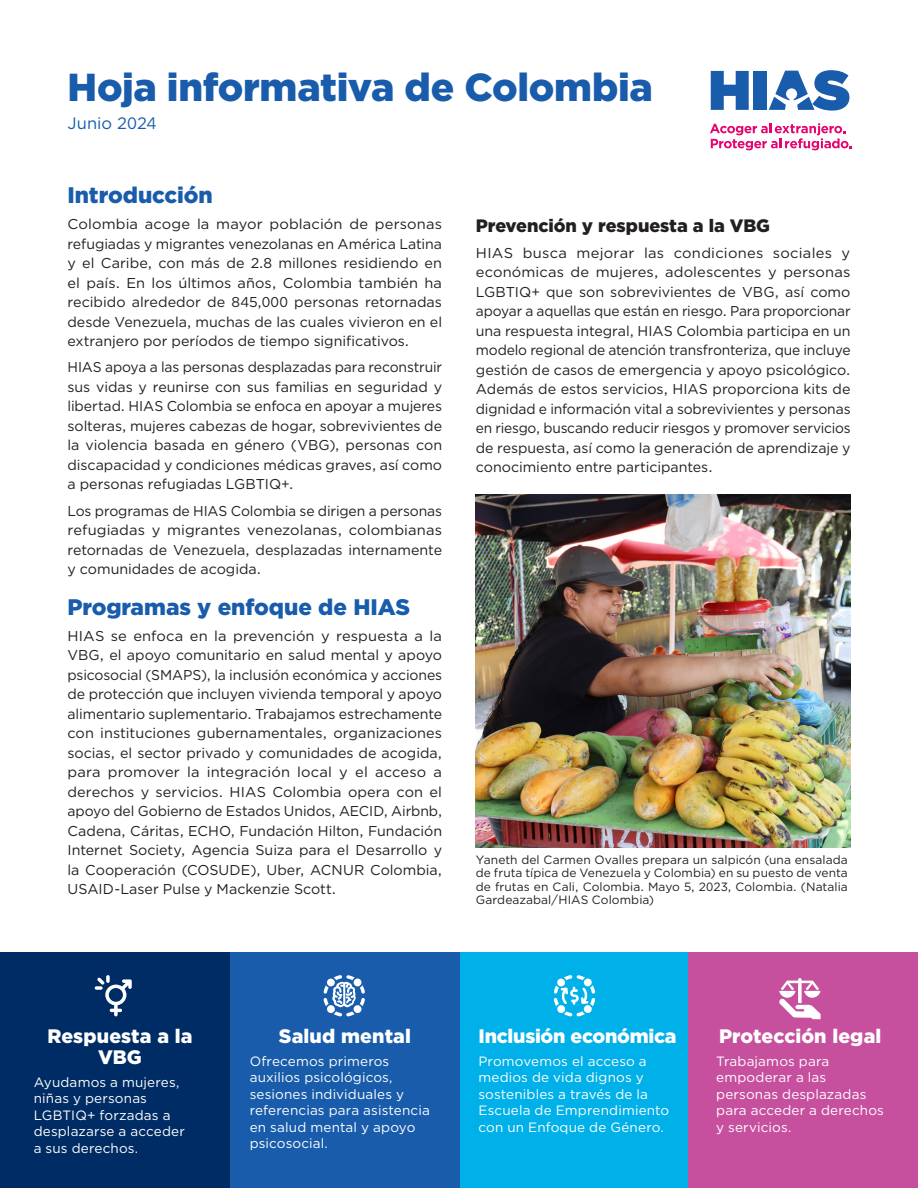
<style>
.page{position:relative;width:918px;height:1188px;background:#fff}
.page>*{position:absolute;margin:0;border:0;box-sizing:border-box;transform-origin:0 0}
.t1{font:900 39px "Gotham";letter-spacing:-.01em;color:#185cab}
.Heading_1{font:900 22.5px "Gotham";letter-spacing:-.005em;color:#185cab}
.Info_Heading{font:900 19.5px/21px "Gotham";color:#fff;text-align:center}
.Heading_2{font:900 18px "Gotham";letter-spacing:-.005em;color:#231f20}
.Date{font:16.5px "Gotham";color:#185cab}
.Body{font:14.25px/19.5px "Gotham";color:#231f20;text-align:justify}
.Info_Body{font:13.5px/16.5px "Gotham";letter-spacing:.01em;color:#fff}
.Fine_Print{font:12px/13.5px "Gotham";letter-spacing:.005em;color:#231f20;text-align:justify}
</style>
<div class="page">
<div style="left:0;top:953px;width:239px;height:235px;background:#002c65"></div>
<div style="left:230px;top:953px;width:235px;height:235px;background:#185cab"></div>
<div style="left:460px;top:953px;width:236px;height:235px;background:#00b0e9"></div>
<div style="left:688px;top:953px;width:230px;height:235px;background:#c7509e"></div>
<svg style="left:710px;top:123px;width:142px;height:27px"></svg>
<svg style="left:711px;top:71px;width:38px;height:39px"></svg>
<div style="left:754px;top:71px;width:13px;height:39px;background:#185cab"></div>
<svg style="left:769px;top:70px;width:80px;height:41px"></svg>
<img style="left:476px;top:495px;width:374px;height:352px">
<svg style="left:95px;top:975px;width:37px;height:41px"></svg>
<svg style="left:323px;top:975px;width:42px;height:41px"></svg>
<svg style="left:779px;top:978px;width:42px;height:41px"></svg>
<svg style="left:554px;top:975px;width:41px;height:41px"></svg>
<p class="t1" style="left:68px;top:61px;width:587px">Hoja informativa de Colombia</p>
<p class="Date" style="left:68px;top:113px;width:90px">Junio 2024</p>
<p class="Heading_1" style="left:68px;top:179px;width:147px">Introducción</p>
<p class="Body" style="left:68px;top:214px;width:376px">Colombia acoge la mayor población de personas refugiadas y migrantes venezolanas en América Latina y el Caribe, con más de 2.8 millones residiendo en el país. En los últimos años, Colombia también ha recibido alrededor de 845,000 personas retornadas desde Venezuela, muchas de las cuales vivieron en el extranjero por períodos de tiempo significativos.</p>
<p class="Body" style="left:68px;top:357px;width:376px">HIAS apoya a las personas desplazadas para reconstruir sus vidas y reunirse con sus familias en seguridad y libertad. HIAS Colombia se enfoca en apoyar a mujeres solteras, mujeres cabezas de hogar, sobrevivientes de la violencia basada en género (VBG), personas con discapacidad y condiciones médicas graves, así como a personas refugiadas LGBTIQ+.</p>
<p class="Body" style="left:68px;top:501px;width:376px">Los programas de HIAS Colombia se dirigen a personas refugiadas y migrantes venezolanas, colombianas retornadas de Venezuela, desplazadas internamente y comunidades de acogida.</p>
<p class="Heading_1" style="left:68px;top:591px;width:344px">Programas y enfoque de HIAS</p>
<p class="Body" style="left:68px;top:626px;width:376px">HIAS se enfoca en la prevención y respuesta a la VBG, el apoyo comunitario en salud mental y apoyo psicosocial (SMAPS), la inclusión económica y acciones de protección que incluyen vivienda temporal y apoyo alimentario suplementario. Trabajamos estrechamente con instituciones gubernamentales, organizaciones socias, el sector privado y comunidades de acogida, para promover la integración local y el acceso a derechos y servicios. HIAS Colombia opera con el apoyo del Gobierno de Estados Unidos, AECID, Airbnb, Cadena, Cáritas, ECHO, Fundación Hilton, Fundación Internet Society, Agencia Suiza para el Desarrollo y la Cooperación (COSUDE), Uber, ACNUR Colombia, USAID-Laser Pulse y Mackenzie Scott.</p>
<p class="Heading_2" style="left:476px;top:213px;width:296px">Prevención y respuesta a la VBG</p>
<p class="Body" style="left:476px;top:243px;width:376px">HIAS busca mejorar las condiciones sociales y económicas de mujeres, adolescentes y personas LGBTIQ+ que son sobrevivientes de VBG, así como apoyar a aquellas que están en riesgo. Para proporcionar una respuesta integral, HIAS Colombia participa en un modelo regional de atención transfronteriza, que incluye gestión de casos de emergencia y apoyo psicológico.<br>Además de estos servicios, HIAS proporciona kits de dignidad e información vital a sobrevivientes y personas en riesgo, buscando reducir riesgos y promover servicios de respuesta, así como la generación de aprendizaje y conocimiento entre participantes.</p>
<p class="Fine_Print" style="left:476px;top:852px;width:373px">Yaneth del Carmen Ovalles prepara un salpicón (una ensalada de fruta típica de Venezuela y Colombia) en su puesto de venta de frutas en Cali, Colombia. Mayo 5, 2023, Colombia. (Natalia Gardeazabal/HIAS Colombia)</p>
<p class="Info_Heading" style="left:47px;top:1025px;width:147px">Respuesta a la<br>VBG</p>
<p class="Info_Body" style="left:34px;top:1073px;width:153px">Ayudamos a mujeres, niñas y personas<br>LGBTIQ+ forzadas a desplazarse a acceder a sus derechos.</p>
<p class="Info_Heading" style="left:279px;top:1025px;width:134px">Salud mental</p>
<p class="Info_Body" style="left:250px;top:1052px;width:182px">Ofrecemos primeros auxilios psicológicos, sesiones individuales y referencias para asistencia en salud mental y apoyo psicosocial.</p>
<p class="Info_Heading" style="left:478px;top:1025px;width:200px">Inclusión económica</p>
<p class="Info_Body" style="left:478px;top:1052px;width:192px">Promovemos el acceso a medios de vida dignos y sostenibles a través de la<br>Escuela de Emprendimiento con un Enfoque de Género.</p>
<p class="Info_Heading" style="left:719px;top:1025px;width:164px">Protección legal</p>
<p class="Info_Body" style="left:716px;top:1052px;width:169px">Trabajamos para empoderar a las personas desplazadas para acceder a derechos y servicios.</p>
</div>
